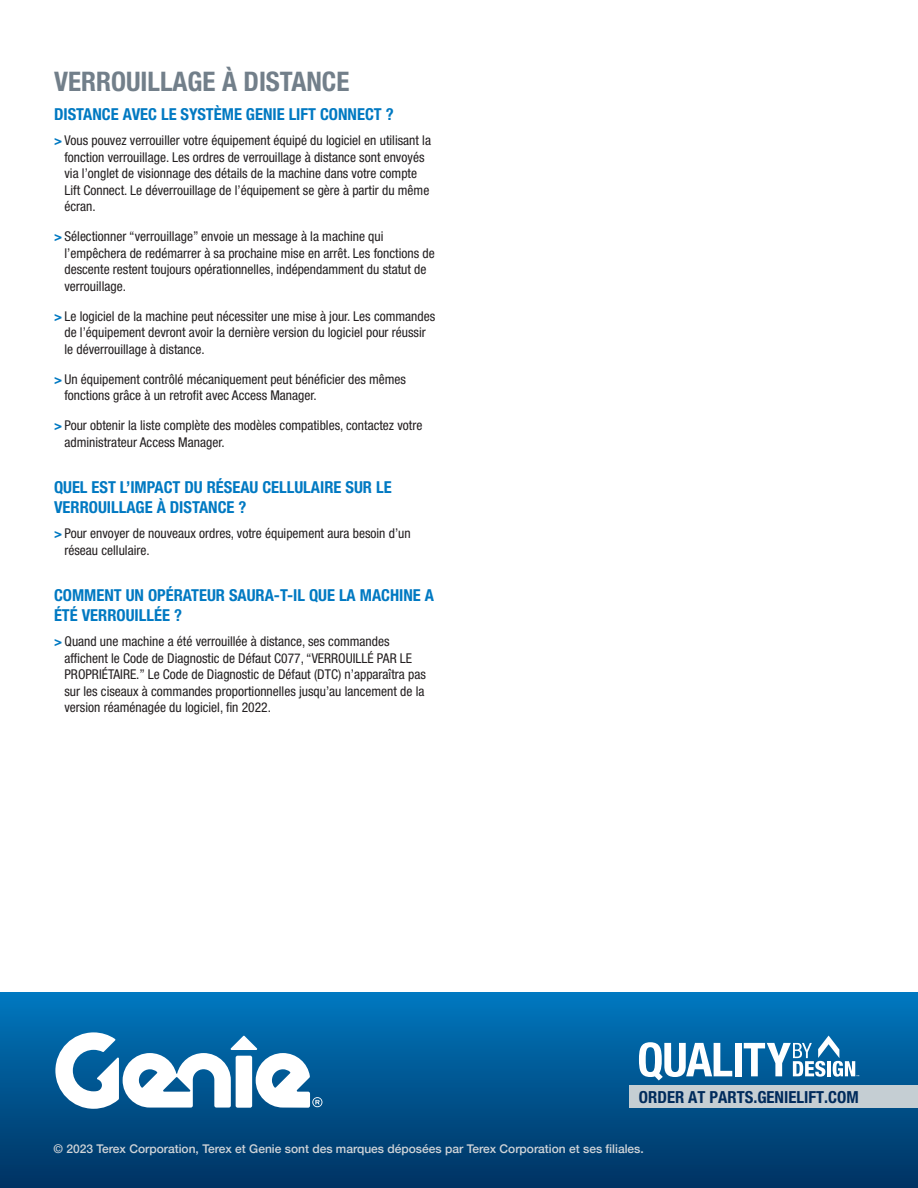
<style>
.page{position:relative;width:918px;height:1188px;background:#fff}
.page>*{position:absolute;margin:0;border:0;box-sizing:border-box;transform-origin:0 0}
.Sub_Headers{font:700 condensed 27px "Helvetica Neue LT Std";color:#727f8a}
.t1{font:700 condensed 16.65px "Helvetica Neue LT Std";color:#002b5c}
.Question{font:700 condensed 16.5px/19.5px "Helvetica Neue LT Std";color:#0079c2}
.Answer{font:condensed 13.5px/16.5px "Helvetica Neue LT Std";color:#231f20}
.t2{font:500 12px "Helvetica Neue";color:#d0d4d8}
.s1{font-weight:700;color:#0079c2}
</style>
<div class="page">
<div style="left:0;top:993px;width:918px;height:195px;background:linear-gradient(to bottom,#0077be,#003261)"></div>
<svg style="left:639px;top:1042px;width:93px;height:38px"></svg>
<div style="left:735px;top:1043px;width:6px;height:33px;background:#fff"></div>
<svg style="left:744px;top:1036px;width:115px;height:41px"></svg>
<div style="left:629px;top:1085px;width:289px;height:23px;background:#c5ced3"></div>
<svg style="left:55px;top:1032px;width:267px;height:77px"></svg>
<p class="Sub_Headers" style="left:54px;top:65px;width:297px">VERROUILLAGE À DISTANCE</p>
<p class="Question" style="left:54px;top:104px;width:341px">DISTANCE AVEC LE SYSTÈME GENIE LIFT CONNECT ?</p>
<p class="Answer" style="left:64px;top:132px;width:368px;text-indent:-10px"><span class="s1">&gt;</span> Vous pouvez verrouiller votre équipement équipé du logiciel en utilisant la fonction verrouillage. Les ordres de verrouillage à distance sont envoyés via l’onglet de visionnage des détails de la machine dans votre compte Lift Connect. Le déverrouillage de l’équipement se gère à partir du même écran.</p>
<p class="Answer" style="left:64px;top:228px;width:372px;text-indent:-10px"><span class="s1">&gt;</span> Sélectionner “verrouillage” envoie un message à la machine qui l’empêchera de redémarrer à sa prochaine mise en arrêt. Les fonctions de descente restent toujours opérationnelles, indépendamment du statut de verrouillage.</p>
<p class="Answer" style="left:64px;top:308px;width:372px;text-indent:-10px"><span class="s1">&gt;</span> Le logiciel de la machine peut nécessiter une mise à jour. Les commandes de l’équipement devront avoir la dernière version du logiciel pour réussir le déverrouillage à distance.</p>
<p class="Answer" style="left:64px;top:371px;width:343px;text-indent:-10px"><span class="s1">&gt;</span> Un équipement contrôlé mécaniquement peut bénéficier des mêmes fonctions grâce à un retrofit avec Access Manager.</p>
<p class="Answer" style="left:64px;top:417px;width:359px;text-indent:-10px"><span class="s1">&gt;</span> Pour obtenir la liste complète des modèles compatibles, contactez votre administrateur Access Manager.</p>
<p class="Question" style="left:54px;top:477px;width:339px">QUEL EST L’IMPACT DU RÉSEAU CELLULAIRE SUR LE<br>VERROUILLAGE À DISTANCE ?</p>
<p class="Answer" style="left:64px;top:525px;width:348px;text-indent:-10px"><span class="s1">&gt;</span> Pour envoyer de nouveaux ordres, votre équipement aura besoin d’un réseau cellulaire.</p>
<p class="Question" style="left:54px;top:585px;width:382px">COMMENT UN OPÉRATEUR SAURA-T-IL QUE LA MACHINE A<br>ÉTÉ VERROUILLÉE ?</p>
<p class="Answer" style="left:64px;top:633px;width:363px;text-indent:-10px"><span class="s1">&gt;</span> Quand une machine a été verrouillée à distance, ses commandes affichent le Code de Diagnostic de Défaut C077, “VERROUILLÉ PAR LE PROPRIÉTAIRE.” Le Code de Diagnostic de Défaut (DTC) n’apparaîtra pas sur les ciseaux à commandes proportionnelles jusqu’au lancement de la version réaménagée du logiciel, fin 2022.</p>
<p class="t1" style="left:639px;top:1087px;width:221px">ORDER AT PARTS.GENIELIFT.COM</p>
<p class="t2" style="left:54px;top:1139px;width:592px">© 2023 Terex Corporation, Terex et Genie sont des marques déposées par Terex Corporation et ses filiales.</p>
</div>
